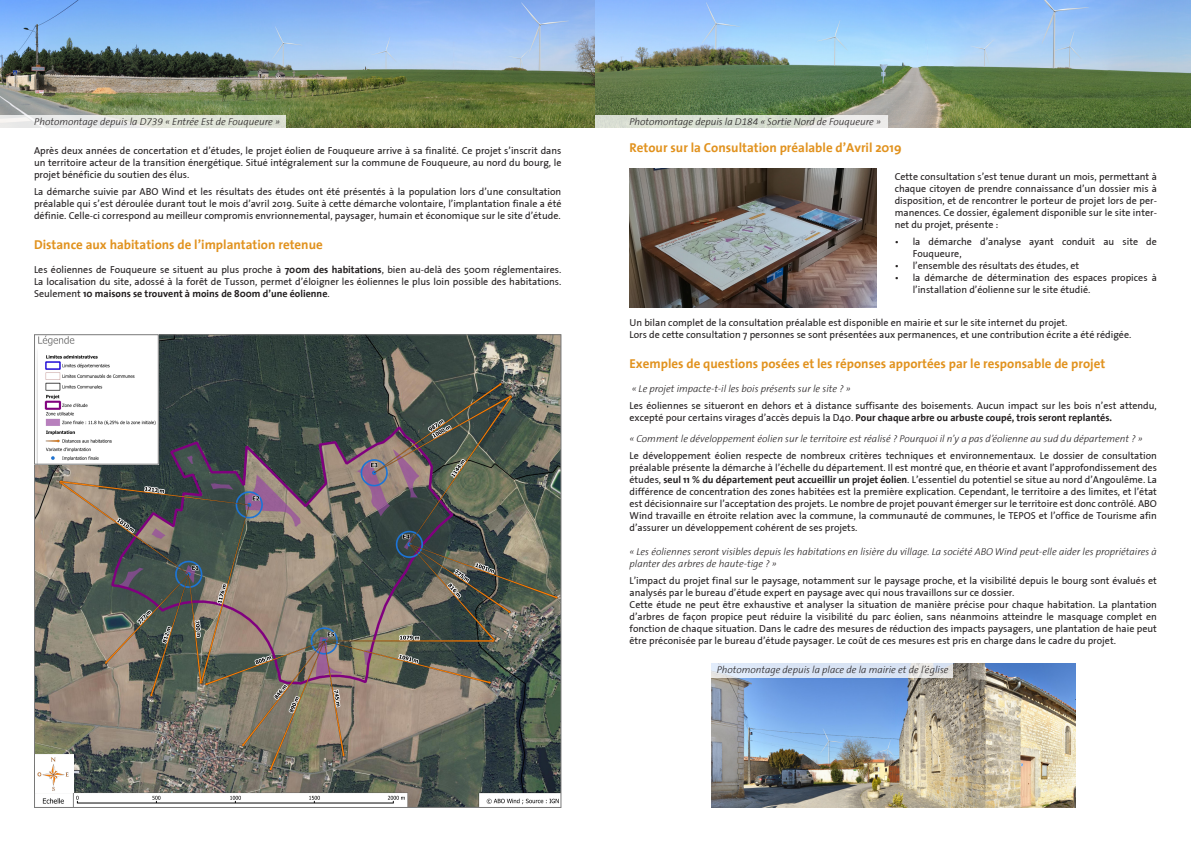
<style>
.page{position:relative;width:1191px;height:842px;background:#fff}
.page>*{position:absolute;margin:0;border:0;box-sizing:border-box;transform-origin:0 0}
.t1{font:700 13px "The Sans";color:#e1921e}
.t2{font:10px/12px "The Sans Plain";color:#231f20;text-align:justify}
.t3{font:italic 300 10px/12px "The Sans B3";color:#231f20}
.s1{font-family:"The Sans";font-weight:700}
</style>
<div class="page">
<img style="left:0;top:0;width:1191px;height:127px">
<svg style="left:0;top:116px;width:285px;height:12px;background:#e4e7e0"></svg>
<img style="left:711px;top:663px;width:364px;height:145px">
<svg style="left:711px;top:663px;width:241px;height:15px;background:#dce4f1"></svg>
<svg style="left:595px;top:116px;width:293px;height:12px;background:#dce1d8"></svg>
<img style="left:629px;top:169px;width:247px;height:138px">
<img style="left:36px;top:336px;width:523px;height:470px">
<img style="left:36px;top:336px;width:121px;height:127px">
<div style="left:34px;top:334px;width:125px;height:131px;border:1px solid #797979"></div>
<img style="left:36px;top:754px;width:37px;height:38px">
<p class="t3" style="left:34px;top:116px;width:247px">Photomontage depuis la D739 « Entrée Est de Fouqueure »</p>
<p class="t2" style="left:34px;top:144px;width:529px">Après deux années de concertation et d’études, le projet éolien de Fouqueure arrive à sa finalité. Ce projet s’inscrit dans un territoire acteur de la transition énergétique. Situé intégralement sur la commune de Fouqueure, au nord du bourg, le projet bénéficie du soutien des élus.</p>
<p class="t2" style="left:34px;top:185px;width:529px">La démarche suivie par ABO Wind et les résultats des études ont été présentés à la population lors d’une consultation préalable qui s’est déroulée durant tout le mois d’avril 2019. Suite à cette démarche volontaire, l’implantation finale a été définie. Celle-ci correspond au meilleur compromis envrionnemental, paysager, humain et économique sur le site d’étude.</p>
<p class="t1" style="left:34px;top:234px;width:290px">Distance aux habitations de l’implantation retenue</p>
<p class="t2" style="left:34px;top:263px;width:529px">Les éoliennes de Fouqueure se situent au plus proche à <span class="s1">700m des habitations</span>, bien au-delà des 500m réglementaires.<br>La localisation du site, adossé à la forêt de Tusson, permet d’éloigner les éoliennes le plus loin possible des habitations.<br>Seulement <span class="s1">10 maisons se trouvent à moins de 800m d’une éolienne</span>.</p>
<p class="t3" style="left:629px;top:116px;width:253px">Photomontage depuis la D184 « Sortie Nord de Fouqueure »</p>
<p class="t1" style="left:629px;top:137px;width:273px">Retour sur la Consultation préalable d’Avril 2019</p>
<p class="t2" style="left:894px;top:170px;width:264px">Cette consultation s’est tenue durant un mois, permettant à chaque citoyen de prendre connaissance d’un dossier mis à disposition, et de rencontrer le porteur de projet lors de per&shy;manences. Ce dossier, également disponible sur le site inter&shy;net du projet, présente :</p>
<p class="t2" style="left:912px;top:235px;width:246px;text-indent:-18px">• la démarche d’analyse ayant conduit au site de<br>Fouqueure,</p>
<p class="t2" style="left:894px;top:259px;width:186px">• l’ensemble des résultats des études, et</p>
<p class="t2" style="left:912px;top:271px;width:246px;text-indent:-18px">• la démarche de détermination des espaces propices à l’installation d’éolienne sur le site étudié.</p>
<p class="t2" style="left:629px;top:316px;width:439px">Un bilan complet de la consultation préalable est disponible en mairie et sur le site internet du projet.</p>
<p class="t2" style="left:629px;top:328px;width:503px">Lors de cette consultation 7 personnes se sont présentées aux permanences, et une contribution écrite a été rédigée.</p>
<p class="t1" style="left:629px;top:353px;width:477px">Exemples de questions posées et les réponses apportées par le responsable de projet</p>
<p class="t3" style="left:631px;top:383px;width:220px">« Le projet impacte-t-il les bois présents sur le site ? »</p>
<p class="t2" style="left:629px;top:399px;width:529px">Les éoliennes se situeront en dehors et à distance suffisante des boisements. Aucun impact sur les bois n’est attendu, excepté pour certains virages d’accès depuis la D40. <span class="s1">Pour chaque arbre ou arbuste coupé, trois seront replantés.</span></p>
<p class="t3" style="left:629px;top:433px;width:514px">« Comment le développement éolien sur le territoire est réalisé ? Pourquoi il n’y a pas d’éolienne au sud du département ? »</p>
<p class="t2" style="left:629px;top:449px;width:529px">Le développement éolien respecte de nombreux critères techniques et environnementaux. Le dossier de consultation préalable présente la démarche à l’échelle du département. Il est montré que, en théorie et avant l’approfondissement des études, <span class="s1">seul 11</span> % <span class="s1">du département peut accueillir un projet éolien</span>. L’essentiel du potentiel se situe au nord d’Angoulême. La différence de concentration des zones habitées est la première explication. Cependant, le territoire a des limites, et l’état est décisionnaire sur l’acceptation des projets. Le nombre de projet pouvant émerger sur le territoire est donc contrôlé. ABO Wind travaille en étroite relation avec la commune, la communauté de communes, le TEPOS et l’office de Tourisme afin d’assurer un développement cohérent de ses projets.</p>
<p class="t3" style="left:629px;top:546px;width:529px">« Les éoliennes seront visibles depuis les habitations en lisière du village. La société ABO Wind peut-elle aider les propriétaires à planter des arbres de haute-tige ? »</p>
<p class="t2" style="left:629px;top:574px;width:529px">L’impact du projet final sur le paysage, notamment sur le paysage proche, et la visibilité depuis le bourg sont évalués et analysés par le bureau d’étude expert en paysage avec qui nous travaillons sur ce dossier.</p>
<p class="t2" style="left:629px;top:598px;width:529px">Cette étude ne peut être exhaustive et analyser la situation de manière précise pour chaque habitation. La plantation d’arbres de façon propice peut réduire la visibilité du parc éolien, sans néanmoins atteindre le masquage complet en fonction de chaque situation. Dans le cadre des mesures de réduction des impacts paysagers, une plantation de haie peut être préconisée par le bureau d’étude paysager. Le coût de ces mesures est pris en charge dans le cadre du projet.</p>
<p class="t3" style="left:717px;top:664px;width:233px">Photomontage depuis la place de la mairie et de l’église</p>
</div>
